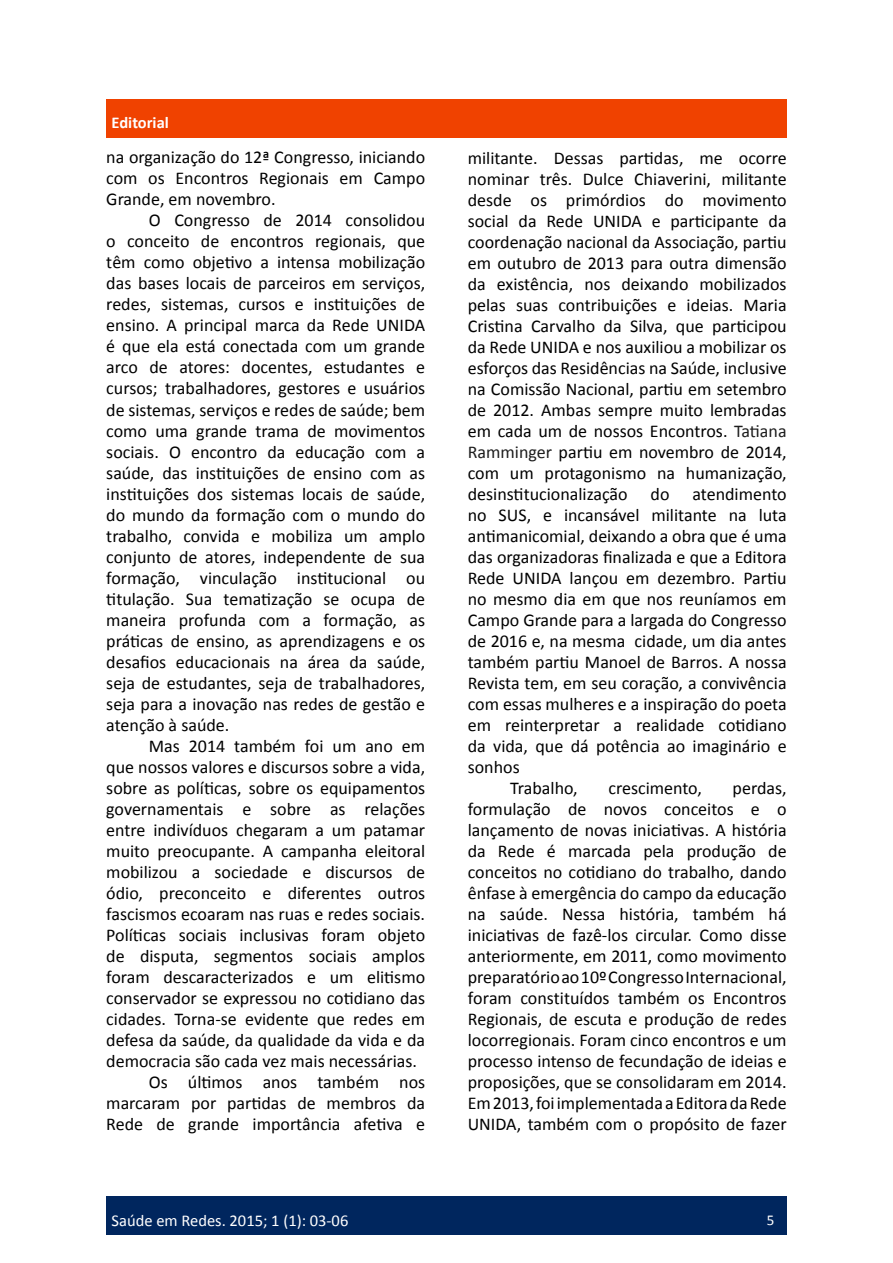
<style>
.page{position:relative;width:893px;height:1263px;background:#fff}
.page>*{position:absolute;margin:0;border:0;box-sizing:border-box;transform-origin:0 0}
.t1{font:18px/21px "Calibri";color:#000;text-align:justify}
.t2{font:16.5px "Calibri";color:#fff}
.t3{font:700 16.5px "Calibri";color:#fff}
.t4{font:15px "Calibri";color:#fff}
.s1{color:#1d1d1d}
</style>
<div class="page">
<div style="left:106px;top:1196px;width:681px;height:38px;background:#00265e"></div>
<div style="left:106px;top:99px;width:681px;height:38px;background:#f04200"></div>
<p class="t3" style="left:112px;top:111px;width:59px">Editorial</p>
<p class="t1" style="left:106px;top:146px;width:320px">na organização do 12ª Congresso, iniciando com os Encontros Regionais em Campo Grande, em novembro.</p>
<p class="t1" style="left:106px;top:209px;width:320px;text-indent:43px">O Congresso de 2014 consolidou o conceito de encontros regionais, que têm como objetivo a intensa mobilização das bases locais de parceiros em serviços, redes, sistemas, cursos e instituições de ensino. A principal marca da Rede UNIDA é que ela está conectada com um grande arco de atores: docentes, estudantes e cursos; trabalhadores, gestores e usuários de sistemas, serviços e redes de saúde; bem como uma grande trama de movimentos sociais. O encontro da educação com a saúde, das instituições de ensino com as instituições dos sistemas locais de saúde, do mundo da formação com o mundo do trabalho, convida e mobiliza um amplo conjunto de atores, independente de sua formação, vinculação institucional ou titulação. Sua tematização se ocupa de maneira profunda com a formação, as práticas de ensino, as aprendizagens e os desafios educacionais na área da saúde, seja de estudantes, seja de trabalhadores, seja para a inovação nas redes de gestão e atenção à saúde.</p>
<p class="t1" style="left:149px;top:735px;width:278px">Mas 2014 também foi um ano em</p>
<p class="t1" style="left:106px;top:756px;width:320px">que nossos valores e discursos sobre a vida,</p>
<p class="t1" style="left:106px;top:777px;width:320px">sobre as políticas, sobre os equipamentos</p>
<p class="t1" style="left:106px;top:798px;width:320px">governamentais e sobre as relações</p>
<p class="t1" style="left:106px;top:819px;width:320px">entre indivíduos chegaram a um patamar</p>
<p class="t1" style="left:106px;top:840px;width:320px">muito preocupante. A campanha eleitoral</p>
<p class="t1" style="left:106px;top:861px;width:320px">mobilizou a sociedade e discursos de</p>
<p class="t1" style="left:106px;top:882px;width:320px">ódio, preconceito e diferentes outros</p>
<p class="t1" style="left:106px;top:903px;width:320px">fascismos ecoaram nas ruas e redes sociais.</p>
<p class="t1" style="left:106px;top:924px;width:320px">Políticas sociais inclusivas foram objeto</p>
<p class="t1" style="left:106px;top:945px;width:320px">de disputa, segmentos sociais amplos</p>
<p class="t1" style="left:106px;top:966px;width:320px">foram descaracterizados e um elitismo</p>
<p class="t1" style="left:106px;top:987px;width:320px">conservador se expressou no cotidiano das</p>
<p class="t1" style="left:106px;top:1008px;width:320px">cidades. Torna-se evidente que redes em</p>
<p class="t1" style="left:106px;top:1029px;width:320px">defesa da saúde, da qualidade da vida e da</p>
<p class="t1" style="left:106px;top:1050px;width:312px">democracia são cada vez mais necessárias.</p>
<p class="t1" style="left:149px;top:1071px;width:278px">Os últimos anos também nos</p>
<p class="t1" style="left:106px;top:1092px;width:320px">marcaram por partidas de membros da</p>
<p class="t1" style="left:106px;top:1113px;width:320px">Rede de grande importância afetiva e</p>
<p class="t1" style="left:468px;top:147px;width:320px">militante. Dessas partidas, me ocorre nominar três. Dulce Chiaverini, militante desde os primórdios do movimento social da Rede UNIDA e participante da coordenação nacional da Associação, partiu em outubro de 2013 para outra dimensão da existência, nos deixando mobilizados pelas suas contribuições e ideias. Maria Cristina Carvalho da Silva, que participou da Rede UNIDA e nos auxiliou a mobilizar os esforços das Residências na Saúde, inclusive na Comissão Nacional, partiu em setembro de 2012. Ambas sempre muito lembradas em cada um de nossos Encontros. <span class="s1">Tatiana Ramminger</span> partiu em novembro de 2014, com um protagonismo na humanização, desinstitucionalização</p>
<p class="t1" style="left:651px;top:483px;width:20px">do</p>
<p class="t1" style="left:692px;top:483px;width:96px">atendimento</p>
<p class="t1" style="left:468px;top:504px;width:320px">no SUS, e incansável militante na luta</p>
<p class="t1" style="left:468px;top:525px;width:320px">antimanicomial, deixando a obra que é uma</p>
<p class="t1" style="left:468px;top:546px;width:320px">das organizadoras finalizada e que a Editora</p>
<p class="t1" style="left:468px;top:567px;width:320px">Rede UNIDA lançou em dezembro. Partiu</p>
<p class="t1" style="left:468px;top:588px;width:320px">no mesmo dia em que nos reuníamos em</p>
<p class="t1" style="left:468px;top:609px;width:320px">Campo Grande para a largada do Congresso</p>
<p class="t1" style="left:468px;top:630px;width:320px">de 2016 e, na mesma cidade, um dia antes</p>
<p class="t1" style="left:468px;top:651px;width:320px">também partiu Manoel de Barros. A nossa</p>
<p class="t1" style="left:468px;top:672px;width:320px">Revista tem, em seu coração, a convivência</p>
<p class="t1" style="left:468px;top:693px;width:320px">com essas mulheres e a inspiração do poeta</p>
<p class="t1" style="left:468px;top:714px;width:320px">em reinterpretar a realidade cotidiano</p>
<p class="t1" style="left:468px;top:735px;width:320px">da vida, que dá potência ao imaginário e</p>
<p class="t1" style="left:468px;top:756px;width:53px">sonhos</p>
<p class="t1" style="left:510px;top:777px;width:69px">Trabalho,</p>
<p class="t1" style="left:608px;top:777px;width:95px">crescimento,</p>
<p class="t1" style="left:468px;top:777px;width:320px;text-indent:265px">perdas, formulação de novos conceitos e o lançamento de novas iniciativas. A história da Rede é marcada pela produção de conceitos no cotidiano do trabalho, dando ênfase à emergência do campo da educação na saúde. Nessa história, também há iniciativas de fazê-los circular. Como disse anteriormente, em 2011, como movimento preparatório ao 10º Congresso Internacional, foram constituídos também os Encontros Regionais, de escuta e produção de redes locorregionais. Foram cinco encontros e um processo intenso de fecundação de ideias e proposições, que se consolidaram em 2014.<br>Em 2013, foi implementada a Editora da Rede UNIDA, também com o propósito de fazer</p>
<p class="t2" style="left:112px;top:1209px;width:238px">Saúde em Redes. 2015; 1 (1): 03-06</p>
<p class="t4" style="left:767px;top:1209px;width:9px">5</p>
</div>
